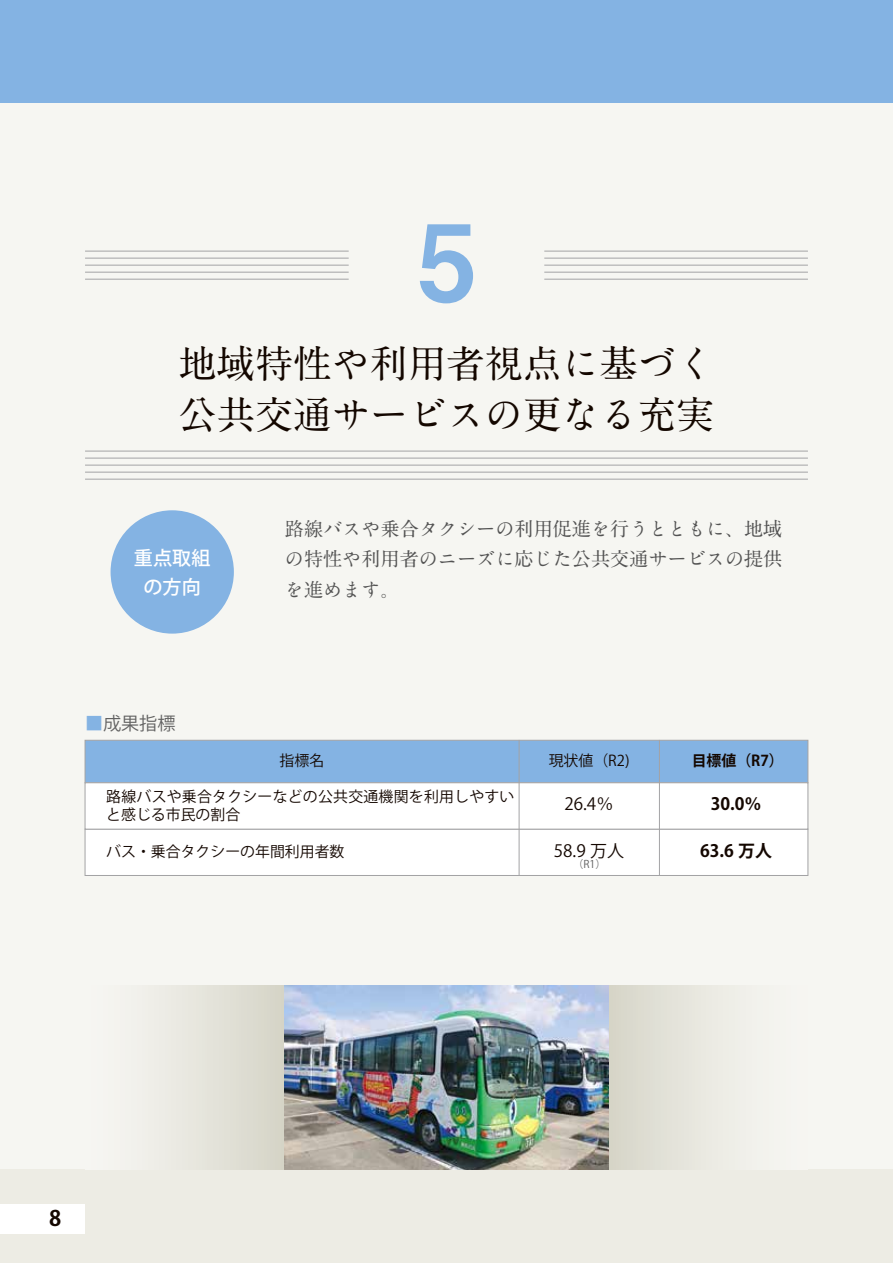
<style>
.page{position:relative;width:893px;height:1263px;background:#f6f6f2}
.page>*{position:absolute;margin:0;border:0;box-sizing:border-box;transform-origin:0 0}
.t1{font:106.35px "Midashi Go Pro MB31";color:#84b3e3}
.t2{font:700 38.25px/51px "A1 Mincho Std";color:#140700}
.t3{font:700 21.3px "Koz Go Pr 6 N";color:#140700}
.t4{font:700 19.2px/30.8px "A1 Mincho Std";color:#535353;text-align:justify}
.t5{font:500 19.2px/28.7px "Koz Go Pr 6 N";color:#fff;text-align:center}
.t6{font:18px "Koz Go Pr 6 N";color:#616161}
.t7{font:16.95px "Koz Go Pr 6 N";color:#140700}
.t8{font:700 16.95px "Koz Go Pr 6 N";color:#140700}
.t9{font:14.85px/18px "Koz Go Pr 6 N";letter-spacing:.01em;color:#140700}
.t10{font:700 14.85px "Koz Go Pr 6 N";color:#140700}
.t11{font:10.65px "Koz Go Pr 6 N";color:#616161}
.s1{color:#84b3e3}
</style>
<div class="page">
<div style="left:0;top:1169px;width:893px;height:94px;background:#edece4"></div>
<div style="left:0;top:0;width:893px;height:102px;background:#84b3e3"></div>
<div style="left:0;top:1204px;width:85px;height:29px;background:#fff"></div>
<hr style="left:85px;top:251px;width:264px;height:1px;background:#a3a3a5">
<hr style="left:85px;top:258px;width:264px;height:1px;background:#a3a3a5">
<hr style="left:85px;top:265px;width:264px;height:1px;background:#a3a3a5">
<hr style="left:85px;top:272px;width:264px;height:1px;background:#a3a3a5">
<hr style="left:85px;top:279px;width:264px;height:1px;background:#a3a3a5">
<hr style="left:544px;top:251px;width:264px;height:1px;background:#a3a3a5">
<hr style="left:544px;top:258px;width:264px;height:1px;background:#a3a3a5">
<hr style="left:544px;top:265px;width:264px;height:1px;background:#a3a3a5">
<hr style="left:544px;top:272px;width:264px;height:1px;background:#a3a3a5">
<hr style="left:544px;top:279px;width:264px;height:1px;background:#a3a3a5">
<hr style="left:85px;top:451px;width:723px;height:1px;background:#a3a3a5">
<hr style="left:85px;top:458px;width:723px;height:1px;background:#a3a3a5">
<hr style="left:85px;top:465px;width:723px;height:1px;background:#a3a3a5">
<hr style="left:85px;top:472px;width:723px;height:1px;background:#a3a3a5">
<hr style="left:85px;top:479px;width:723px;height:1px;background:#a3a3a5">
<div style="left:111px;top:510px;width:123px;height:124px;background:#84b3e3;border-radius:50%"></div>
<div style="left:85px;top:829px;width:723px;height:47px;background:#fff;border:1px solid #a3a3a5"></div>
<div style="left:85px;top:740px;width:723px;height:43px;background:#84b3e3;border:1px solid #a3a3a5"></div>
<div style="left:85px;top:782px;width:723px;height:47px;background:#fff;border:1px solid #a3a3a5"></div>
<hr style="left:519px;top:740px;width:1px;height:136px;background:#a3a3a5">
<hr style="left:659px;top:740px;width:1px;height:136px;background:#a3a3a5">
<svg style="left:154px;top:985px;width:581px;height:184px"></svg>
<img style="left:284px;top:985px;width:325px;height:184px">
<h1 class="t1" style="left:417px;top:177px;width:61px">5</h1>
<h2 class="t2" style="left:179px;top:333px;width:537px">地域特性や利用者視点に基づく公共交通サービスの更なる充実</h2>
<p class="t5" style="left:134px;top:544px;width:78px">重点取組の方向</p>
<p class="t6" style="left:85px;top:713px;width:92px"><span class="s1">■</span>成果指標</p>
<p class="t4" style="left:285px;top:510px;width:499px">路線バスや乗合タクシーの利用促進を行うとともに、地域の特性や利用者のニーズに応じた公共交通サービスの提供を進めます。</p>
<p class="t9" style="left:280px;top:752px;width:46px">指標名</p>
<p class="t9" style="left:549px;top:752px;width:82px">現状値（R2)</p>
<p class="t10" style="left:692px;top:752px;width:94px">目標値（R7）</p>
<p class="t9" style="left:106px;top:788px;width:410px">路線バスや乗合タクシーなどの公共交通機関を利用しやすいと感じる市民の割合</p>
<p class="t7" style="left:564px;top:794px;width:50px">26.4％</p>
<p class="t7" style="left:554px;top:841px;width:72px">58.9 万人</p>
<p class="t9" style="left:106px;top:843px;width:240px">バス・乗合タクシーの年間利用者数</p>
<p class="t11" style="left:573px;top:858px;width:35px">（R1）</p>
<p class="t8" style="left:711px;top:794px;width:52px">30.0％</p>
<p class="t8" style="left:700px;top:841px;width:74px">63.6 万人</p>
<h3 class="t3" style="left:49px;top:1206px;width:14px">8</h3>
</div>
